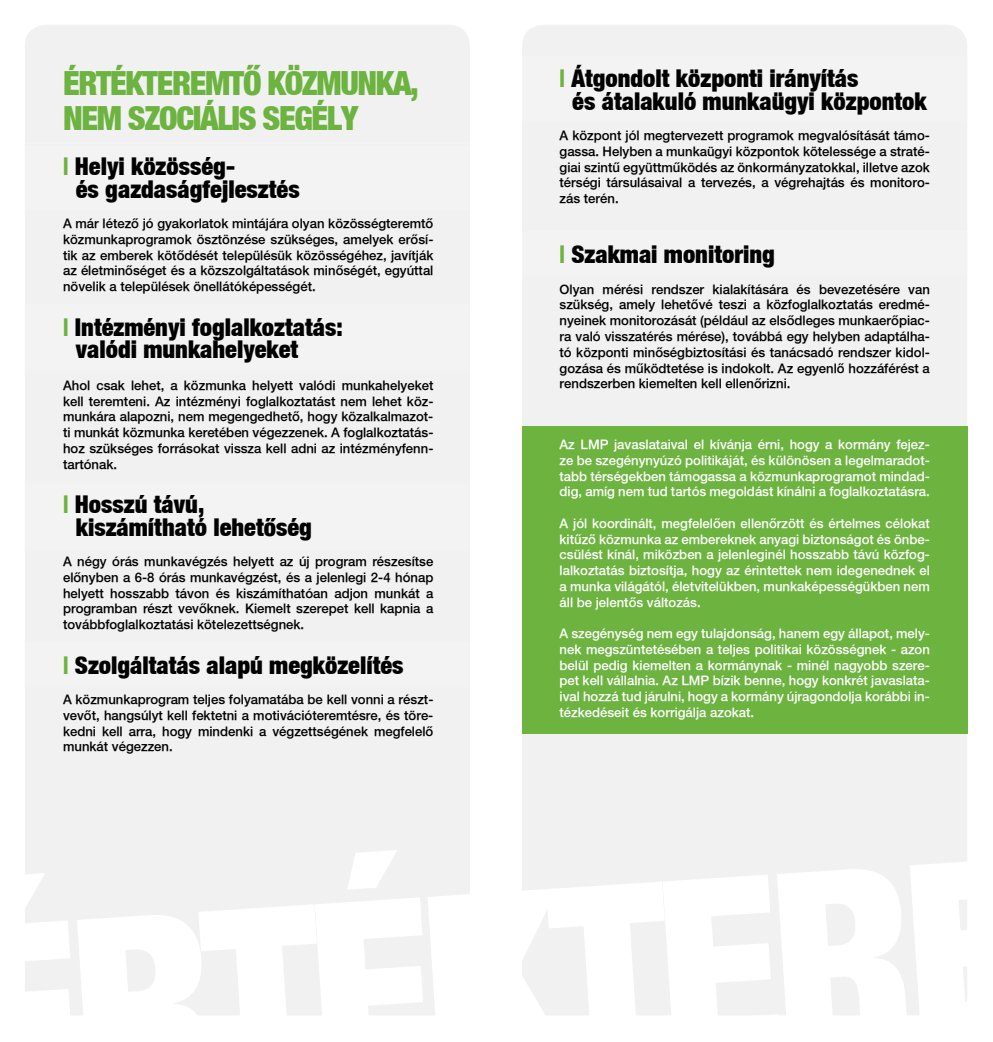
<style>
.page{position:relative;width:993px;height:1042px;background:#fff}
.page>*{position:absolute;margin:0;border:0;box-sizing:border-box;transform-origin:0 0}
.t1{font:900 condensed 33.25px/35px "Helvetica";letter-spacing:-.04em;color:#6cb33f}
.t2{font:900 condensed 24.5px/22.8px "Helvetica";color:#000}
.t3{font:13.12px/15.8px "Helvetica Neue";color:#000;text-align:justify}
.t4{font:13.12px/15.8px "Helvetica Neue";color:#fff;text-align:justify}
.s1{color:#6cb33f}
</style>
<div class="page">
<div style="left:522px;top:25px;width:444px;height:990px;background:#f1f1f2;border-radius:21px"></div>
<div style="left:25px;top:25px;width:445px;height:990px;background:#f1f1f2;border-radius:21px"></div>
<div style="left:522px;top:426px;width:444px;height:307px;background:#6cb33f"></div>
<h1 class="t1" style="left:63px;top:65px;width:357px">ÉRTÉKTEREMTŐ KÖZMUNKA,<br>NEM SZOCIÁLIS SEGÉLY</h1>
<h2 class="t2" style="left:76px;top:154px;width:225px;text-indent:-13px"><span class="s1">|</span> Helyi közösség-<br>és gazdaságfejlesztés</h2>
<p class="t3" style="left:63px;top:215px;width:372px">A már létező jó gyakorlatok mintájára olyan közösségteremtő közmunkaprogramok ösztönzése szükséges, amelyek erősí&shy;tik az emberek kötődését településük közösségéhez, javítják az életminőséget és a közszolgáltatások minőségét, egyúttal növelik a települések önellátóképességét.</p>
<h2 class="t2" style="left:76px;top:315px;width:268px;text-indent:-13px"><span class="s1">|</span> Intézményi foglalkoztatás: valódi munkahelyeket</h2>
<p class="t3" style="left:63px;top:377px;width:372px">Ahol csak lehet, a közmunka helyett valódi munkahelyeket kell teremteni. Az intézményi foglalkoztatást nem lehet köz&shy;munkára alapozni, nem megengedhető, hogy közalkalmazot&shy;ti munkát közmunka keretében végezzenek. A foglalkoztatás&shy;hoz szükséges forrásokat vissza kell adni az intézményfenn&shy;tartónak.</p>
<h2 class="t2" style="left:76px;top:492px;width:237px;text-indent:-13px"><span class="s1">|</span> Hosszú távú, kiszámítható lehetőség</h2>
<p class="t3" style="left:63px;top:553px;width:372px">A négy órás munkavégzés helyett az új program részesítse előnyben a 6-8 órás munkavégzést, és a jelenlegi 2-4 hónap helyett hosszabb távon és kiszámíthatóan adjon munkát a programban részt vevőknek. Kiemelt szerepet kell kapnia a továbbfoglalkoztatási kötelezettségnek.</p>
<h2 class="t2" style="left:63px;top:653px;width:342px"><span class="s1">|</span> Szolgáltatás alapú megközelítés</h2>
<p class="t3" style="left:63px;top:691px;width:372px">A közmunkaprogram teljes folyamatába be kell vonni a részt&shy;vevőt, hangsúlyt kell fektetni a motivációteremtésre, és töre&shy;kedni kell arra, hogy mindenki a végzettségének megfelelő munkát végezzen.</p>
<h2 class="t2" style="left:572px;top:66px;width:356px;text-indent:-13px"><span class="s1">|</span> Átgondolt központi irányítás<br>és átalakuló munkaügyi központok</h2>
<p class="t3" style="left:559px;top:127px;width:372px">A központ jól megtervezett programok megvalósítását támo&shy;gassa. Helyben a munkaügyi központok kötelessége a straté&shy;giai szintű együttműködés az önkormányzatokkal, illetve azok térségi társulásaival a tervezés, a végrehajtás és monitoro&shy;zás terén.</p>
<h2 class="t2" style="left:559px;top:243px;width:217px"><span class="s1">|</span> Szakmai monitoring</h2>
<p class="t3" style="left:559px;top:281px;width:372px">Olyan mérési rendszer kialakítására és bevezetésére van szükség, amely lehetővé teszi a közfoglalkoztatás eredmé&shy;nyeinek monitorozását (például az elsődleges munkaerőpiac&shy;ra való visszatérés mérése), továbbá egy helyben adaptálha&shy;tó központi minőségbiztosítási és tanácsadó rendszer kidol&shy;gozása és működtetése is indokolt. Az egyenlő hozzáférést a rendszerben kiemelten kell ellenőrizni.</p>
<p class="t4" style="left:559px;top:436px;width:372px">Az LMP javaslataival el kívánja érni, hogy a kormány fejez&shy;ze be szegénynyúzó politikáját, és különösen a legelmaradot&shy;tabb térségekben támogassa a közmunkaprogramot mindad&shy;dig, amíg nem tud tartós megoldást kínálni a foglalkoztatásra.</p>
<p class="t4" style="left:559px;top:515px;width:372px">A jól koordinált, megfelelően ellenőrzött és értelmes célokat kitűző közmunka az embereknek anyagi biztonságot és önbe&shy;csülést kínál, miközben a jelenleginél hosszabb távú közfog&shy;lalkoztatás biztosítja, hogy az érintettek nem idegenednek el a munka világától, életvitelükben, munkaképességükben nem áll be jelentős változás.</p>
<p class="t4" style="left:559px;top:625px;width:372px">A szegénység nem egy tulajdonság, hanem egy állapot, mely&shy;nek megszüntetésében a teljes politikai közösségnek - azon belül pedig kiemelten a kormánynak - minél nagyobb szere&shy;pet kell vállalnia. Az LMP bízik benne, hogy konkrét javaslata&shy;ival hozzá tud járulni, hogy a kormány újragondolja korábbi in&shy;tézkedéseit és korrigálja azokat.</p>
</div>
